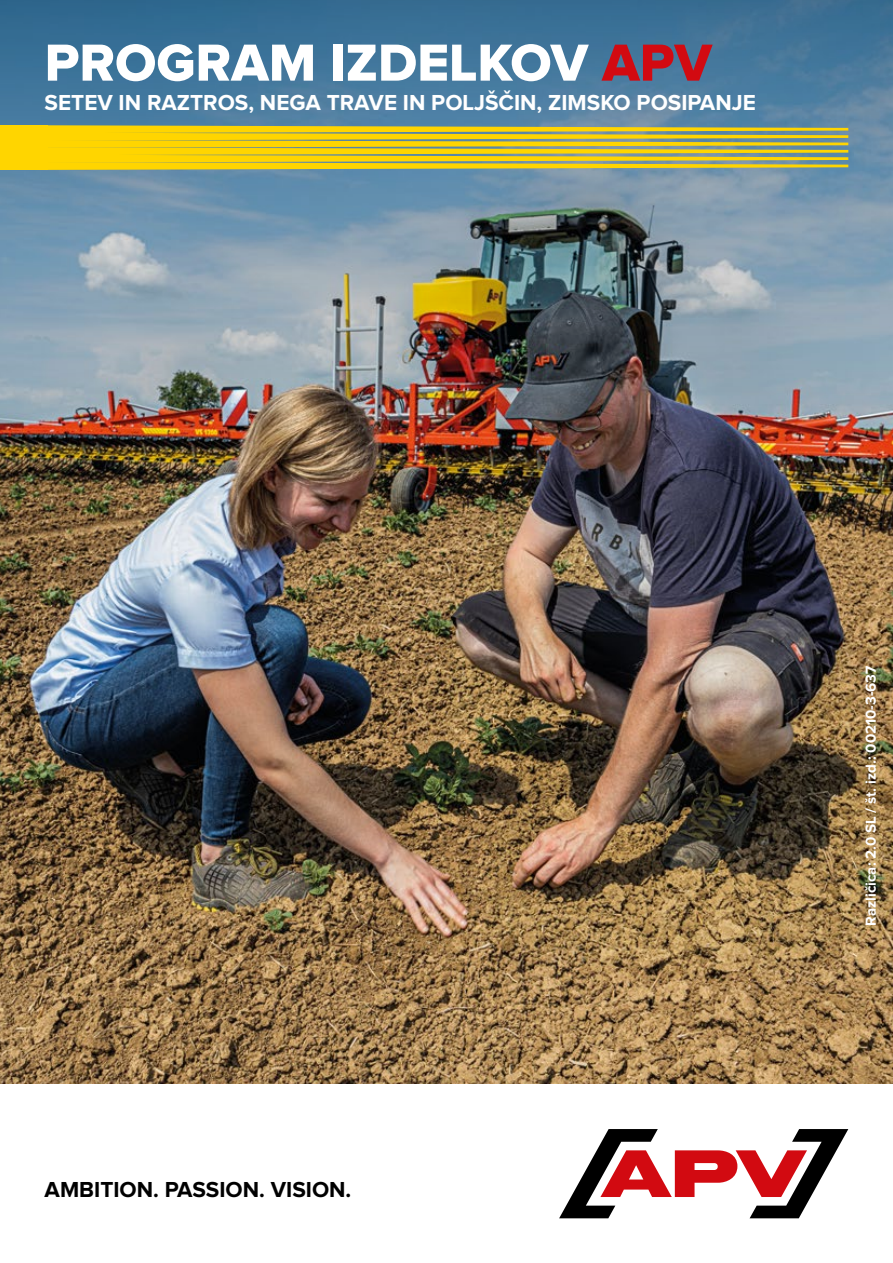
<style>
.page{position:relative;width:893px;height:1263px;background:#fff}
.page>*{position:absolute;margin:0;border:0;box-sizing:border-box;transform-origin:0 0}
.t1{font:54px "Proxima Nova Extrabld";color:#fff}
.t2{font:700 22.5px "Proxima Nova";color:#fff}
.t3{font:700 22.5px "Proxima Nova";color:#000}
.t4{font:700 15px "Proxima Nova";color:#fff}
.s1{color:#d20a11}
</style>
<div class="page">
<img style="left:0;top:421px;width:893px;height:663px">
<img style="left:0;top:0;width:893px;height:421px">
<svg style="left:48px;top:125px;width:800px;height:45px;background:#d1bf32"></svg>
<div style="left:0;top:125px;width:48px;height:45px;background:#ffd500"></div>
<svg style="left:559px;top:1129px;width:289px;height:89px"></svg>
<h1 class="t1" style="left:45px;top:38px;width:669px">PROGRAM IZDELKOV <span class="s1">APV</span></h1>
<p class="t2" style="left:45px;top:90px;width:713px">SETEV IN RAZTROS, NEGA TRAVE IN POLJŠČIN, ZIMSKO POSIPANJE</p>
<p class="t3" style="left:45px;top:1177px;width:308px">AMBITION. PASSION. VISION.</p>
<p class="t4" style="left:862px;top:925px;width:261px;rotate:-90deg">Različica: 2.0 SL / št. izd.: 00210-3-637</p>
</div>
